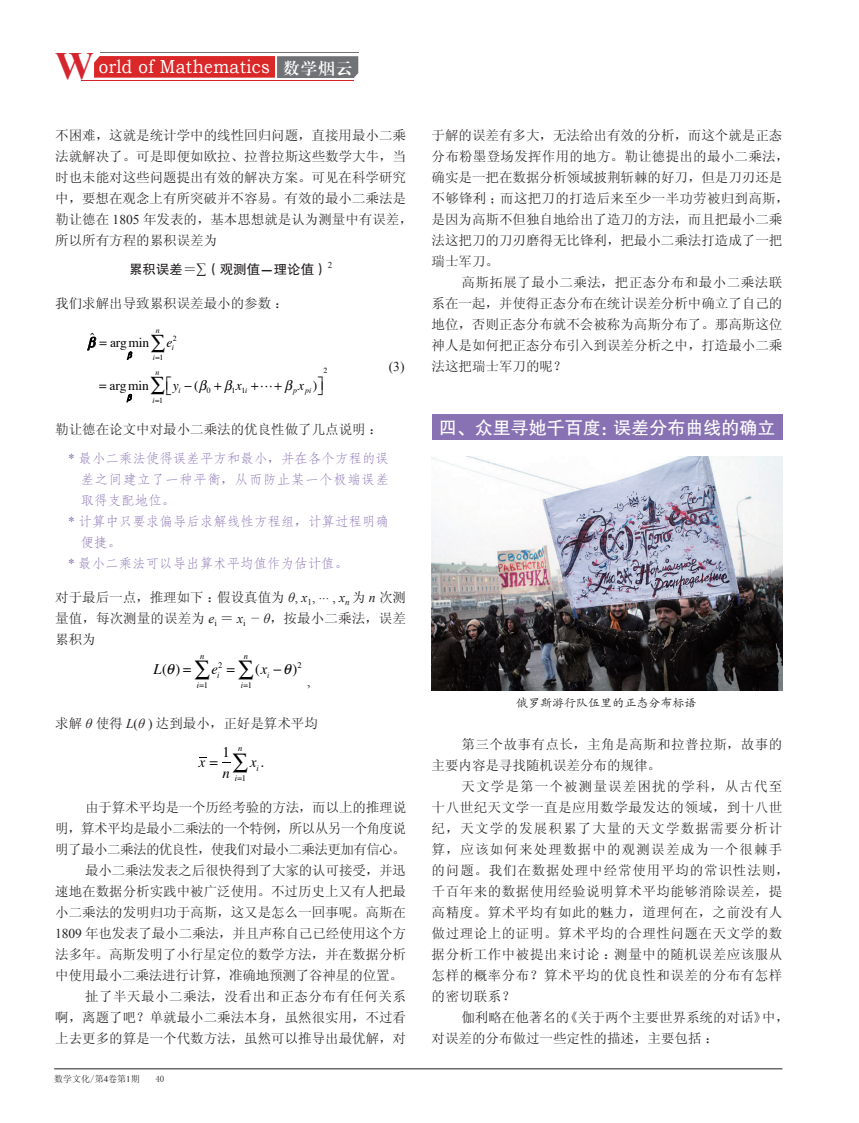
<style>
.page{position:relative;width:859px;height:1123px;background:#fff}
.page>*{position:absolute;margin:0;border:0;box-sizing:border-box;transform-origin:0 0}
.t1{font:700 38.7px "Times New Roman";color:#d5252e}
.t2{font:18.9px "Bookman Old Style";letter-spacing:.02em;color:#fff;scale:.9 1}
.t3{font:18px "FZHTK GBK1 0";color:#fff}
.t4{font:16.05px "FZXBSK GBK1 0";color:#fff}
.t5{font:14.55px/20.4px "Times";color:#000}
.t6{font:italic 14.55px "Times";color:#000}
.t7{font:13.5px/21px "Sim Sun";color:#231f20;text-align:justify}
.t8{font:13.5px/21px "Sim Sun";letter-spacing:.04em;color:#231f20}
.t9{font:13.5px/21px "FZFSK GBK1 0";color:#8972b3;text-align:justify}
.t10{font:13.5px "FZHTK GBK1 0";color:#231f20}
.t11{font:13.5px "Times";letter-spacing:-.005em;color:#000}
.t12{font:italic 13.5px "Times";color:#000}
.t13{font:13.5px "Times New Roman";color:#231f20}
.t14{font:12px "FZKTK GBK1 0";color:#231f20}
.t15{font:9px "Sim Sun";color:#231f20}
.t16{font:9px "Times New Roman";color:#231f20}
.t17{font:italic 8.4px "Times";color:#000}
.t18{font:8.4px "Times";color:#000}
.t19{font:italic 7.8px "Times";color:#000}
.t20{font:7.8px "Times";color:#000}
.s1{font-family:"Times New Roman"}
.s2{font-family:"Sim Sun"}
.s3{font-style:normal}
.s4{font-style:italic}
.s5{font-family:"Times New Roman";font-style:italic}
.s6{font-size:10.5px}
</style>
<div class="page">
<svg style="left:94px;top:56px;width:264px;height:22px;background:#bb4345"></svg>
<hr style="left:81px;top:80px;width:273px;height:1px;background:#d5252e">
<hr style="left:100px;top:53px;width:258px;height:1px;background:#707275">
<hr style="left:54px;top:1068px;width:728px;height:1px;background:#231f20">
<div style="left:432px;top:414px;width:350px;height:26px;background:#8972b3"></div>
<img style="left:431px;top:456px;width:351px;height:234px">
<svg style="left:88px;top:337px;width:9px;height:13px"></svg>
<svg style="left:127px;top:352px;width:6px;height:7px"></svg>
<svg style="left:127px;top:394px;width:5px;height:8px"></svg>
<svg style="left:199px;top:757px;width:32px;height:6px"></svg>
<p class="t1" style="left:55px;top:40px;width:40px">W</p>
<p class="t2" style="left:99px;top:56px;width:191px">orld of Mathematics</p>
<p class="t4" style="left:283px;top:59px;width:70px">数学烟云</p>
<p class="t7" style="left:55px;top:124px;width:359px;text-align:left">不困难，这就是统计学中的线性回归问题，直接用最小二乘法就解决了。可是即便如欧拉、拉普拉斯这些数学大牛，当时也未能对这些问题提出有效的解决方案。可见在科学研究中，要想在观念上有所突破并不容易。有效的最小二乘法是勒让德在 <span class="s1">1805</span> 年发表的，基本思想就是认为测量中有误差，所以所有方程的累积误差为</p>
<p class="t10" style="left:129px;top:262px;width:200px">累积误差<span class="s2">＝</span><span class="s1">∑</span>（观测值－理论值）</p>
<p class="t16" style="left:328px;top:259px;width:6px">2</p>
<p class="t7" style="left:55px;top:292px;width:234px">我们求解出导致累积误差最小的参数：</p>
<p class="t19" style="left:156px;top:323px;width:5px">n</p>
<p class="t11" style="left:91px;top:330px;width:60px">ˆ argmin</p>
<p class="t12" style="left:166px;top:331px;width:9px">e<sub>i</sub></p>
<p class="t20" style="left:173px;top:331px;width:5px">2</p>
<p class="t19" style="left:153px;top:351px;width:12px">i <span class="s3">1</span></p>
<p class="t20" style="left:324px;top:363px;width:5px">2</p>
<p class="t19" style="left:156px;top:366px;width:5px">n</p>
<p class="t11" style="left:110px;top:372px;width:41px">argmin</p>
<p class="t12" style="left:166px;top:373px;width:46px">⎡y<sub>i</sub> −<span class="s3">(</span> <sub>0</sub></p>
<p class="t20" style="left:232px;top:383px;width:17px">1<sup>x</sup>1<span class="s4">i</span></p>
<p class="t19" style="left:293px;top:383px;width:20px">p<sup>x</sup>pi</p>
<p class="t11" style="left:313px;top:372px;width:6px">)</p>
<p class="t19" style="left:153px;top:393px;width:12px">i <span class="s3">1</span></p>
<p class="t13" style="left:389px;top:357px;width:17px">(3)</p>
<p class="t7" style="left:55px;top:418px;width:329px">勒让德在论文中对最小二乘法的优良性做了几点说明：</p>
<p class="t9" style="left:81px;top:448px;width:310px;text-indent:-13px"><span class="s1">*</span> 最小二乘法使得误差平方和最小<span class="s2">，</span>并在各个方程的误差之间建立了一种平衡<span class="s2">，</span>从而防止某一个极端误差取得支配地位<span class="s2">。</span></p>
<p class="t9" style="left:81px;top:511px;width:310px;text-indent:-13px"><span class="s1">*</span> 计算中只要求偏导后求解线性方程组<span class="s2">，</span>计算过程明确便捷<span class="s2">。</span></p>
<p class="t9" style="left:68px;top:553px;width:282px"><span class="s1">*</span> 最小二乘法可以导出算术平均值作为估计值<span class="s2">。</span></p>
<p class="t7" style="left:55px;top:586px;width:352px">对于最后一点，推理如下：假设真值为 <span class="s5">θ</span><span class="s1">,</span> <span class="s5">x</span><sub>1</sub><span class="s1">, </span><sup>...</sup> <span class="s1">,</span> <span class="s5">x</span><sub>n</sub> 为 <span class="s5">n</span> 次测量值，每次测量的误差为 <span class="s5">e</span><sub>i</sub> ＝ <span class="s5">x</span><sub>i</sub> <span class="s6">－</span> <span class="s5">θ</span>，按最小二乘法，误差累积为</p>
<p class="t5" style="left:153px;top:658px;width:28px"><span class="s4">L</span>( )</p>
<p class="t6" style="left:211px;top:656px;width:10px">e<sub>i</sub></p>
<p class="t17" style="left:200px;top:648px;width:6px">n</p>
<p class="t17" style="left:244px;top:648px;width:6px">n</p>
<p class="t5" style="left:238px;top:658px;width:65px">∑ −)<sup>2</sup></p>
<p class="t18" style="left:218px;top:657px;width:6px">2</p>
<p class="t5" style="left:255px;top:658px;width:16px">(<span class="s4">x</span><sub>i</sub></p>
<p class="t17" style="left:197px;top:678px;width:13px">i <span class="s3">1</span></p>
<p class="t17" style="left:241px;top:678px;width:13px">i <span class="s3">1</span></p>
<p class="t13" style="left:307px;top:672px;width:5px">,</p>
<p class="t7" style="left:55px;top:712px;width:264px">求解 <span class="s5">θ</span> 使得 <span class="s5">L</span><span class="s1">(</span><span class="s5">θ</span> <span class="s1">)</span> 达到最小，正好是算术平均</p>
<p class="t6" style="left:199px;top:749px;width:8px">x</p>
<p class="t17" style="left:238px;top:741px;width:6px">n</p>
<p class="t5" style="left:232px;top:750px;width:33px">∑ .</p>
<p class="t7" style="left:55px;top:796px;width:352px;text-indent:30px">由于算术平均是一个历经考验的方法，而以上的推理说明，算术平均是最小二乘法的一个特例，所以从另一个角度说明了最小二乘法的优良性，使我们对最小二乘法更加有信心。</p>
<p class="t7" style="left:55px;top:859px;width:352px;text-indent:30px">最小二乘法发表之后很快得到了大家的认可接受，并迅速地在数据分析实践中被广泛使用。不过历史上又有人把最小二乘法的发明归功于高斯，这又是怎么一回事呢。高斯在<span class="s1">1809</span> 年也发表了最小二乘法，并且声称自己已经使用这个方法多年。高斯发明了小行星定位的数学方法，并在数据分析中使用最小二乘法进行计算，准确地预测了谷神星的位置。</p>
<p class="t7" style="left:55px;top:985px;width:352px;text-indent:30px">扯了半天最小二乘法，没看出和正态分布有任何关系啊，离题了吧？单就最小二乘法本身，虽然很实用，不过看上去更多的算是一个代数方法，虽然可以推导出最优解，对</p>
<p class="t5" style="left:222px;top:741px;width:9px">1 <span class="s4">n</span></p>
<p class="t6" style="left:250px;top:749px;width:10px">x<sub>i</sub></p>
<p class="t17" style="left:235px;top:770px;width:13px">i <span class="s3">1</span></p>
<p class="t15" style="left:54px;top:1074px;width:87px">数学文化/第<span class="s1">4</span>卷第<span class="s1">1</span>期</p>
<p class="t15" style="left:155px;top:1074px;width:10px">40</p>
<p class="t7" style="left:432px;top:124px;width:359px;text-align:left">于解的误差有多大，无法给出有效的分析，而这个就是正态分布粉墨登场发挥作用的地方。勒让德提出的最小二乘法，确实是一把在数据分析领域披荆斩棘的好刀，但是刀刃还是不够锋利；而这把刀的打造后来至少一半功劳被归到高斯，是因为高斯不但独自地给出了造刀的方法，而且把最小二乘法这把刀的刀刃磨得无比锋利，把最小二乘法打造成了一把瑞士军刀。</p>
<p class="t7" style="left:432px;top:271px;width:352px;text-indent:30px">高斯拓展了最小二乘法，把正态分布和最小二乘法联系在一起，并使得正态分布在统计误差分析中确立了自己的地位，否则正态分布就不会被称为高斯分布了。那高斯这位神人是如何把正态分布引入到误差分析之中，打造最小二乘法这把瑞士军刀的呢？</p>
<p class="t3" style="left:439px;top:418px;width:338px">四、众里寻她千百度：误差分布曲线的确立</p>
<p class="t14" style="left:516px;top:697px;width:181px">俄罗斯游行队伍里的正态分布标语</p>
<p class="t8" style="left:432px;top:733px;width:352px;text-indent:30px">第三个故事有点长，主角是高斯和拉普拉斯，故事的主要内容是寻找随机误差分布的规律。</p>
<p class="t8" style="left:432px;top:775px;width:359px;text-indent:30px">天文学是第一个被测量误差困扰的学科，从古代至十八世纪天文学一直是应用数学最发达的领域，到十八世纪，天文学的发展积累了大量的天文学数据需要分析计算，应该如何来处理数据中的观测误差成为一个很棘手的问题。我们在数据处理中经常使用平均的常识性法则，千百年来的数据使用经验说明算术平均能够消除误差，提高精度。算术平均有如此的魅力，道理何在，之前没有人做过理论上的证明。算术平均的合理性问题在天文学的数据分析工作中被提出来讨论：测量中的随机误差应该服从怎样的概率分布？算术平均的优良性和误差的分布有怎样的密切联系？</p>
<p class="t7" style="left:432px;top:1006px;width:359px;text-indent:30px">伽利略在他著名的《关于两个主要世界系统的对话》中，对误差的分布做过一些定性的描述，主要包括：</p>
</div>
